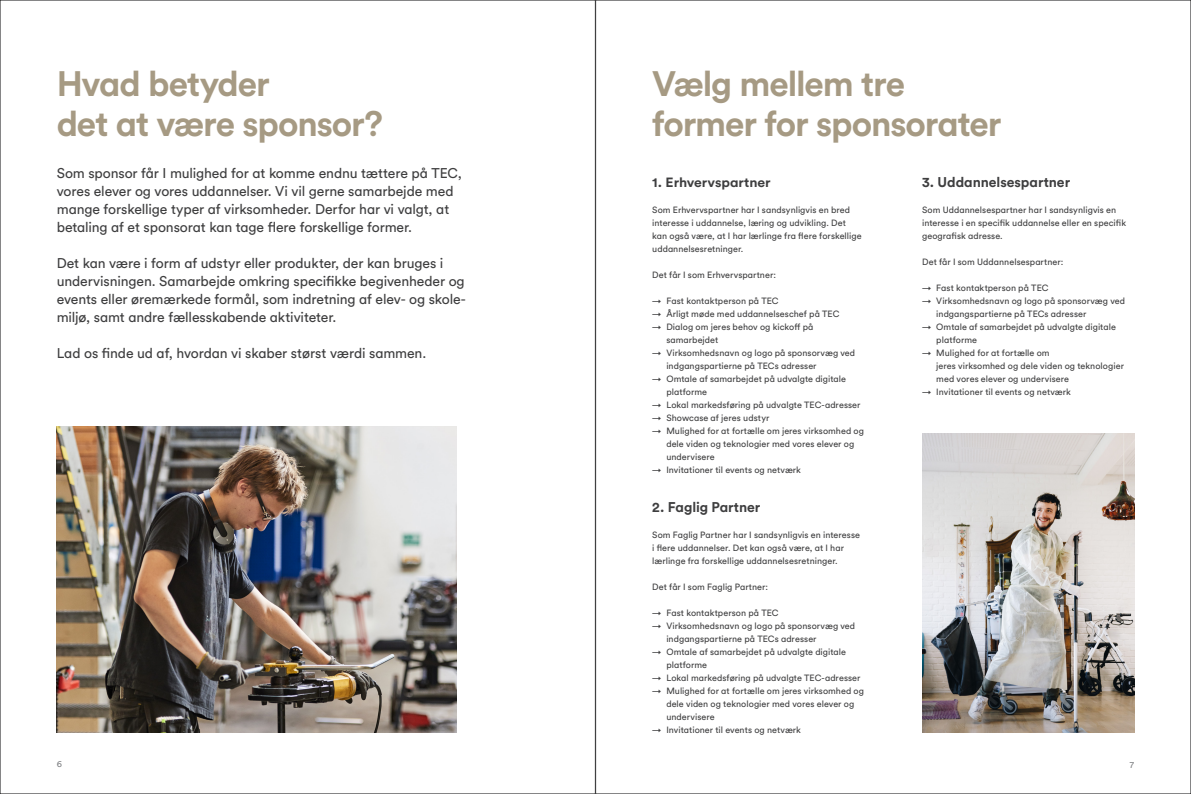
<style>
.page{position:relative;width:1191px;height:794px;background:#fff}
.page>*{position:absolute;margin:0;border:0;box-sizing:border-box;transform-origin:0 0}
.Overskrift_40_45pt{font:700 35px/40px "Circular Pro";letter-spacing:-.03em;color:#a69a83}
.Brødtekst_14_18_pt{font:14px/18px "Circular Pro";letter-spacing:-.01em;color:#3e3e3f}
.Brødtekst_14_18_pt-2{font:700 14px "Circular Pro";letter-spacing:-.005em;color:#3e3e3f}
.Brødtekst_14_18_pt-3{font:700 13.3px "Circular Pro";letter-spacing:-.005em;color:#3e3e3f;scale:1.05 1}
.Brødtekst_9_12_pt{font:9px/13px "Circular Pro";letter-spacing:.005em;color:#3e3e3f}
.t1{font:9px "Circular Pro";color:#808285}
</style>
<div class="page">
<img style="left:922px;top:434px;width:212px;height:298px">
<img style="left:57px;top:427px;width:399px;height:306px">
<p class="Overskrift_40_45pt" style="left:57px;top:62px;width:328px">Hvad betyder<br>det at være sponsor?</p>
<p class="Brødtekst_14_18_pt" style="left:57px;top:163px;width:407px">Som sponsor får I mulighed for at komme endnu tættere på TEC, vores elever og vores uddannelser. Vi vil gerne samarbejde med mange forskellige typer af virksomheder. Derfor har vi valgt, at betaling af et sponsorat kan tage flere forskellige former.</p>
<p class="Brødtekst_14_18_pt" style="left:57px;top:253px;width:411px">Det kan være i form af udstyr eller produkter, der kan bruges i undervisningen. Samarbejde omkring specifikke begivenheder og events eller øremærkede formål, som indretning af elev- og skole&shy;miljø, samt andre fællesskabende aktiviteter.</p>
<p class="Brødtekst_14_18_pt" style="left:57px;top:343px;width:371px">Lad os finde ud af, hvordan vi skaber størst værdi sammen.</p>
<p class="Overskrift_40_45pt" style="left:652px;top:62px;width:351px">Vælg mellem tre former for sponsorater</p>
<p class="Brødtekst_14_18_pt-3" style="left:652px;top:173px;width:114px">1. Erhvervspartner</p>
<p class="Brødtekst_9_12_pt" style="left:652px;top:203px;width:211px">Som Erhvervspartner har I sandsynligvis en bred interesse i uddannelse, læring og udvikling. Det kan også være, at I har lærlinge fra flere forskellige uddannelsesretninger.</p>
<p class="Brødtekst_9_12_pt" style="left:652px;top:268px;width:125px">Det får I som Erhvervspartner:</p>
<p class="Brødtekst_9_12_pt" style="left:652px;top:294px;width:128px">→ Fast kontaktperson på TEC</p>
<p class="Brødtekst_9_12_pt" style="left:652px;top:307px;width:189px">→ Årligt møde med uddannelseschef på TEC</p>
<p class="Brødtekst_9_12_pt" style="left:666px;top:320px;width:148px;text-indent:-14px">→ Dialog om jeres behov og kickoff på samarbejdet</p>
<p class="Brødtekst_9_12_pt" style="left:666px;top:346px;width:190px;text-indent:-14px">→ Virksomhedsnavn og logo på sponsorvæg ved indgangspartierne på TECs adresser</p>
<p class="Brødtekst_9_12_pt" style="left:666px;top:372px;width:181px;text-indent:-14px">→ Omtale af samarbejdet på udvalgte digitale platforme</p>
<p class="Brødtekst_9_12_pt" style="left:652px;top:398px;width:210px">→ Lokal markedsføring på udvalgte TEC-adresser</p>
<p class="Brødtekst_9_12_pt" style="left:652px;top:411px;width:119px">→ Showcase af jeres udstyr</p>
<p class="Brødtekst_9_12_pt" style="left:666px;top:424px;width:199px;text-indent:-14px">→ Mulighed for at fortælle om jeres virksomhed og dele viden og teknologier med vores elever og undervisere</p>
<p class="Brødtekst_9_12_pt" style="left:652px;top:463px;width:150px">→ Invitationer til events og netværk</p>
<p class="Brødtekst_14_18_pt-2" style="left:652px;top:497px;width:110px">2. Faglig Partner</p>
<p class="Brødtekst_9_12_pt" style="left:652px;top:528px;width:209px">Som Faglig Partner har I sandsynligvis en interesse i flere uddannelser. Det kan også være, at I har lærlinge fra forskellige uddannelsesretninger.</p>
<p class="Brødtekst_9_12_pt" style="left:652px;top:580px;width:117px">Det får I som Faglig Partner:</p>
<p class="Brødtekst_9_12_pt" style="left:652px;top:606px;width:128px">→ Fast kontaktperson på TEC</p>
<p class="Brødtekst_9_12_pt" style="left:666px;top:619px;width:190px;text-indent:-14px">→ Virksomhedsnavn og logo på sponsorvæg ved indgangspartierne på TECs adresser</p>
<p class="Brødtekst_9_12_pt" style="left:666px;top:645px;width:181px;text-indent:-14px">→ Omtale af samarbejdet på udvalgte digitale platforme</p>
<p class="Brødtekst_9_12_pt" style="left:652px;top:671px;width:210px">→ Lokal markedsføring på udvalgte TEC-adresser</p>
<p class="Brødtekst_9_12_pt" style="left:666px;top:684px;width:199px;text-indent:-14px">→ Mulighed for at fortælle om jeres virksomhed og dele viden og teknologier med vores elever og undervisere</p>
<p class="Brødtekst_9_12_pt" style="left:652px;top:723px;width:150px">→ Invitationer til events og netværk</p>
<p class="Brødtekst_14_18_pt-2" style="left:922px;top:172px;width:149px">3. Uddannelsespartner</p>
<p class="Brødtekst_9_12_pt" style="left:922px;top:203px;width:205px">Som Uddannelsespartner har I sandsynligvis en interesse i en specifik uddannelse eller en specifik geografisk adresse.</p>
<p class="Brødtekst_9_12_pt" style="left:922px;top:255px;width:143px">Det får I som Uddannelsespartner:</p>
<p class="Brødtekst_9_12_pt" style="left:922px;top:281px;width:128px">→ Fast kontaktperson på TEC</p>
<p class="Brødtekst_9_12_pt" style="left:936px;top:294px;width:190px;text-indent:-14px">→ Virksomhedsnavn og logo på sponsorvæg ved indgangspartierne på TECs adresser</p>
<p class="Brødtekst_9_12_pt" style="left:936px;top:320px;width:181px;text-indent:-14px">→ Omtale af samarbejdet på udvalgte digitale platforme</p>
<p class="Brødtekst_9_12_pt" style="left:936px;top:346px;width:189px;text-indent:-14px">→ Mulighed for at fortælle om<br>jeres virksomhed og dele viden og teknologier med vores elever og undervisere</p>
<p class="Brødtekst_9_12_pt" style="left:922px;top:385px;width:150px">→ Invitationer til events og netværk</p>
<p class="t1" style="left:57px;top:758px;width:7px">6</p>
<p class="t1" style="left:1130px;top:758px;width:6px">7</p>
</div>
